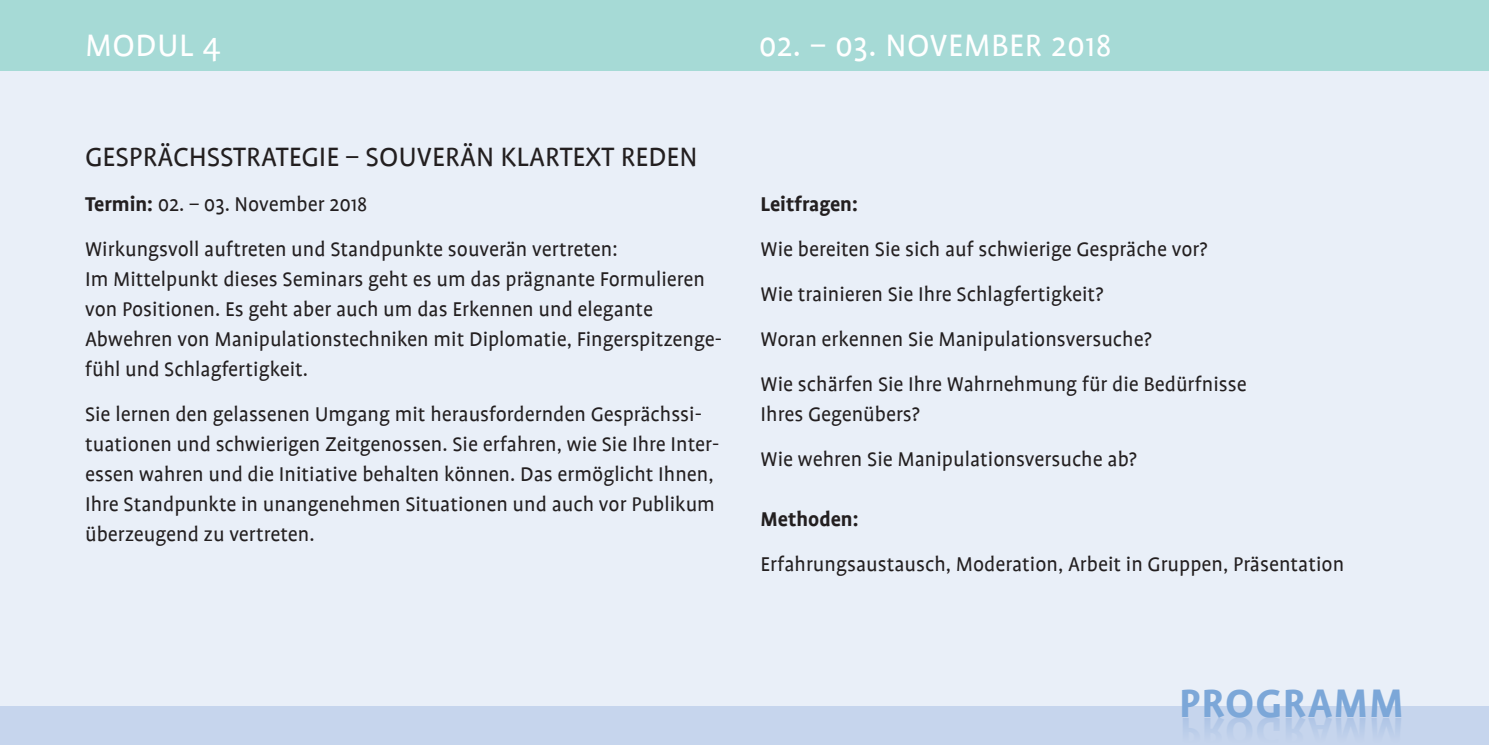
<style>
.page{position:relative;width:1489px;height:745px;background:#fff}
.page>*{position:absolute;margin:0;border:0;box-sizing:border-box;transform-origin:0 0}
.t1{font:700 45px "Profile";letter-spacing:.02em;color:#7ca7d8}
.t2{font:35px "Profile";letter-spacing:.015em;color:#fff}
.t3{font:30px "Profile";color:#231f20}
.t4{font:22.5px/30px "Profile";color:#231f20}
.t5{font:700 22.5px "Profile";color:#231f20}
.s1{font-weight:700}
</style>
<div class="page">
<div style="left:0;top:55px;width:1488px;height:689px;background:#e9eff8"></div>
<div style="left:0;top:705px;width:1488px;height:39px;background:#c6d5ed"></div>
<div style="left:0;top:0;width:1488px;height:71px;background:#a6dad6"></div>
<h2 class="t2" style="left:85px;top:27px;width:137px">MODUL 4</h2>
<h2 class="t2" style="left:758px;top:27px;width:354px">02. – 03. NOVEMBER 2018</h2>
<h3 class="t3" style="left:85px;top:141px;width:614px">GESPRÄCHSSTRATEGIE – SOUVERÄN KLARTEXT REDEN</h3>
<p class="t4" style="left:85px;top:181px;width:534px;line-height:45px"><span class="s1">Termin:</span> 02. – 03. November 2018<br>Wirkungsvoll auftreten und Standpunkte souverän vertreten:</p>
<p class="t4" style="left:85px;top:264px;width:638px">Im Mittelpunkt dieses Seminars geht es um das prägnante Formulieren von Positionen. Es geht aber auch um das Erkennen und elegante Abwehren von Manipulationstechniken mit Diplomatie, Fingerspitzenge&shy;fühl und Schlagfertigkeit.</p>
<p class="t4" style="left:85px;top:399px;width:635px">Sie lernen den gelassenen Umgang mit herausfordernden Gesprächssi&shy;tuationen und schwierigen Zeitgenossen. Sie erfahren, wie Sie Ihre Inter&shy;essen wahren und die Initiative behalten können. Das ermöglicht Ihnen, Ihre Standpunkte in unangenehmen Situationen und auch vor Publikum überzeugend zu vertreten.</p>
<p class="t5" style="left:760px;top:191px;width:99px">Leitfragen:</p>
<p class="t4" style="left:760px;top:226px;width:488px;line-height:45px">Wie bereiten Sie sich auf schwierige Gespräche vor?<br>Wie trainieren Sie Ihre Schlagfertigkeit?<br>Woran erkennen Sie Manipulationsversuche?<br>Wie schärfen Sie Ihre Wahrnehmung für die Bedürfnisse</p>
<p class="t4" style="left:760px;top:391px;width:378px;line-height:45px">Ihres Gegenübers?<br>Wie wehren Sie Manipulationsversuche ab?</p>
<p class="t5" style="left:760px;top:506px;width:99px">Methoden:</p>
<p class="t4" style="left:760px;top:549px;width:585px">Erfahrungsaustausch, Moderation, Arbeit in Gruppen, Präsentation</p>
<h1 class="t1" style="left:1179px;top:679px;width:226px">PROGRAMM</h1>
</div>
